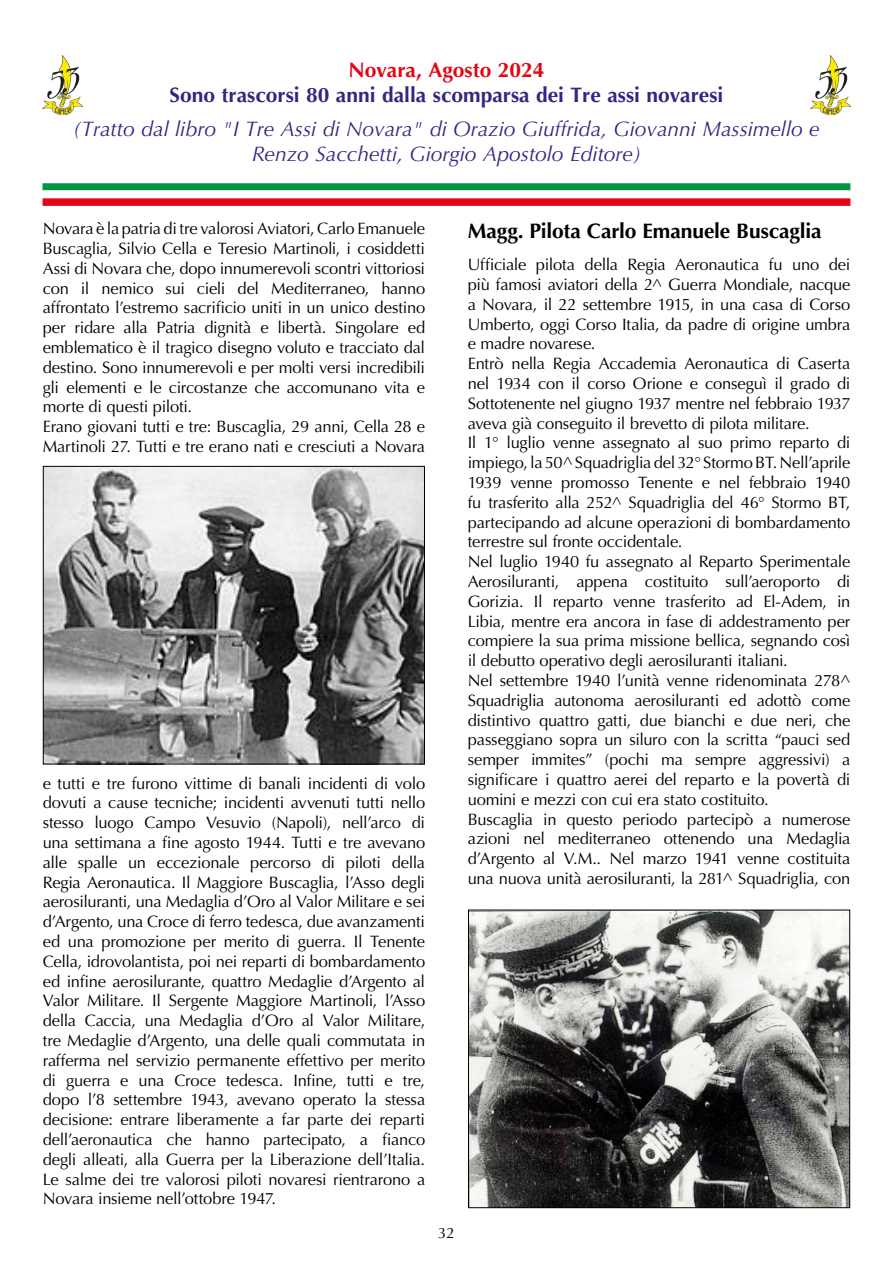
<style>
.page{position:relative;width:893px;height:1263px;background:#fff}
.page>*{position:absolute;margin:0;border:0;box-sizing:border-box;transform-origin:0 0}
.t1{font:italic 21px/25.2px "Optima";color:#312783;text-align:center}
.t2{font:700 21px "Optima";color:#312783}
.t3{font:700 21px "Optima";letter-spacing:-.005em;color:#000}
.t4{font:700 21px "Optima";color:#e30613}
.t5{font:16.5px/19.8px "Optima";letter-spacing:-.015em;color:#000}
.t6{font:15px "Optima";color:#000}
</style>
<div class="page">
<div style="left:43px;top:183px;width:807px;height:8px;background:#009641"></div>
<div style="left:43px;top:198px;width:807px;height:8px;background:#e30613"></div>
<div style="left:43px;top:190px;width:807px;height:8px;background:#fff"></div>
<img style="left:810px;top:55px;width:40px;height:60px">
<img style="left:43px;top:55px;width:39px;height:60px">
<img style="left:45px;top:468px;width:378px;height:294px">
<div style="left:43px;top:466px;width:382px;height:298px;border:1px solid #000"></div>
<img style="left:470px;top:912px;width:378px;height:294px">
<div style="left:468px;top:910px;width:382px;height:298px;border:1px solid #000"></div>
<p class="t4" style="left:348px;top:57px;width:198px">Novara, Agosto 2024</p>
<p class="t2" style="left:170px;top:82px;width:555px">Sono trascorsi 80 anni dalla scomparsa dei Tre assi novaresi</p>
<p class="t1" style="left:73px;top:116px;width:748px">(Tratto dal libro "I Tre Assi di Novara" di Orazio Giuffrida, Giovanni Massimello e<br>Renzo Sacchetti, Giorgio Apostolo Editore)</p>
<p class="t5" style="left:43px;top:219px;width:384px">Novara è la patria di tre valorosi Aviatori, Carlo Emanuele Buscaglia, Silvio Cella e Teresio Martinoli, i cosiddetti Assi di Novara che, dopo innumerevoli scontri vittoriosi con il nemico sui cieli del Mediterraneo, hanno affrontato l’estremo sacrificio uniti in un unico destino per ridare alla Patria dignità e libertà. Singolare ed emblematico è il tragico disegno voluto e tracciato dal destino. Sono innumerevoli e per molti versi incredibili gli elementi e le circostanze che accomunano vita e morte di questi piloti.<br>Erano giovani tutti e tre: Buscaglia, 29 anni, Cella 28 e Martinoli 27. Tutti e tre erano nati e cresciuti a Novara</p>
<p class="t5" style="left:43px;top:773px;width:384px;text-align:justify">e tutti e tre furono vittime di banali incidenti di volo dovuti a cause tecniche; incidenti avvenuti tutti nello stesso luogo Campo Vesuvio (Napoli), nell’arco di una settimana a fine agosto 1944. Tutti e tre avevano alle spalle un eccezionale percorso di piloti della Regia Aeronautica. Il Maggiore Buscaglia, l’Asso degli aerosiluranti, una Medaglia d’Oro al Valor Militare e sei d’Argento, una Croce di ferro tedesca, due avanzamenti ed una promozione per merito di guerra. Il Tenente Cella, idrovolantista, poi nei reparti di bombardamento ed infine aerosilurante, quattro Medaglie d’Argento al Valor Militare. Il Sergente Maggiore Martinoli, l’Asso della Caccia, una Medaglia d’Oro al Valor Militare, tre Medaglie d’Argento, una delle quali commutata in rafferma nel servizio permanente effettivo per merito di guerra e una Croce tedesca. Infine, tutti e tre, dopo l’8 settembre 1943, avevano operato la stessa decisione: entrare liberamente a far parte dei reparti dell’aeronautica che hanno partecipato, a fianco degli alleati, alla Guerra per la Liberazione dell’Italia.<br>Le salme dei tre valorosi piloti novaresi rientrarono a Novara insieme nell’ottobre 1947.</p>
<p class="t6" style="left:438px;top:1224px;width:18px">32</p>
<p class="t3" style="left:468px;top:219px;width:355px">Magg. Pilota Carlo Emanuele Buscaglia</p>
<p class="t5" style="left:468px;top:255px;width:384px">Ufficiale pilota della Regia Aeronautica fu uno dei più famosi aviatori della 2^ Guerra Mondiale, nacque a Novara, il 22 settembre 1915, in una casa di Corso Umberto, oggi Corso Italia, da padre di origine umbra e madre novarese.<br>Entrò nella Regia Accademia Aeronautica di Caserta nel 1934 con il corso Orione e conseguì il grado di Sottotenente nel giugno 1937 mentre nel febbraio 1937 aveva già conseguito il brevetto di pilota militare.<br>Il 1° luglio venne assegnato al suo primo reparto di impiego, la 50^ Squadriglia del 32° Stormo BT. Nell’aprile 1939 venne promosso Tenente e nel febbraio 1940 fu trasferito alla 252^ Squadriglia del 46° Stormo BT, partecipando ad alcune operazioni di bombardamento terrestre sul fronte occidentale.<br>Nel luglio 1940 fu assegnato al Reparto Sperimentale Aerosiluranti, appena costituito sull’aeroporto di Gorizia. Il reparto venne trasferito ad El-Adem, in Libia, mentre era ancora in fase di addestramento per compiere la sua prima missione bellica, segnando così il debutto operativo degli aerosiluranti italiani.<br>Nel settembre 1940 l’unità venne ridenominata 278^ Squadriglia autonoma aerosiluranti ed adottò come distintivo quattro gatti, due bianchi e due neri, che passeggiano sopra un siluro con la scritta “pauci sed semper immites” (pochi ma sempre aggressivi) a significare i quattro aerei del reparto e la povertà di uomini e mezzi con cui era stato costituito.<br>Buscaglia in questo periodo partecipò a numerose azioni nel mediterraneo ottenendo una Medaglia d’Argento al V.M.. Nel marzo 1941 venne costituita una nuova unità aerosiluranti, la 281^ Squadriglia, con</p>
</div>
